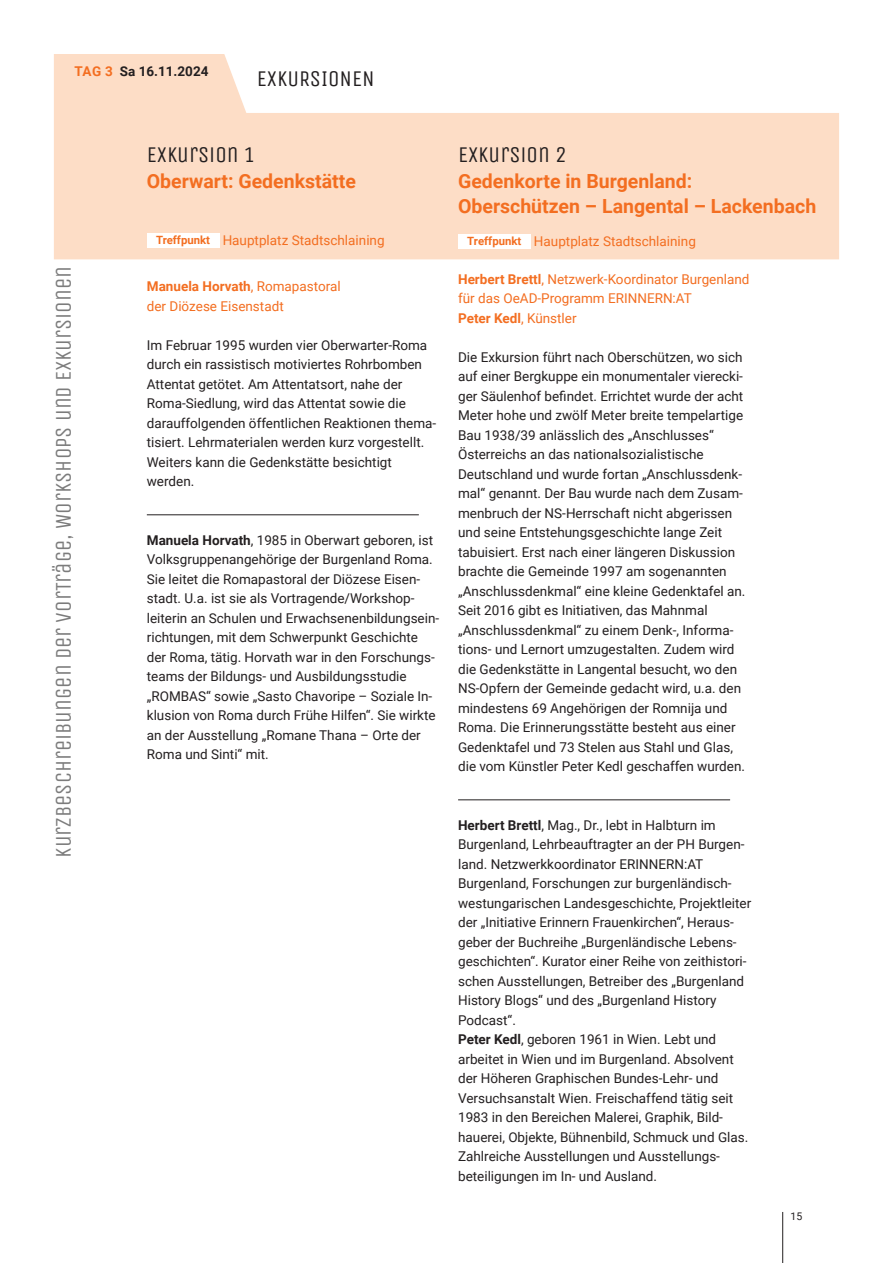
<style>
.page{position:relative;width:893px;height:1263px;background:#fff}
.page>*{position:absolute;margin:0;border:0;box-sizing:border-box;transform-origin:0 0}
.t1{font:22.5px "Unica One";color:#7c7c7c}
.t2{font:22.5px "Unica One";color:#231f20}
.t3{font:700 19.5px/25.5px "Roboto";color:#f36e21}
.t4{font:13.5px/19.5px "Roboto";color:#231f20}
.t5{font:13.5px/19.5px "Roboto";color:#f36e21}
.t6{font:700 13.5px "Roboto";color:#231f20}
.t7{font:700 11.4px "Roboto";color:#f36e21}
.t8{font:10.5px "Roboto";color:#231f20}
.s1{color:#f36e21}
.s2{font-weight:700}
</style>
<div class="page">
<hr style="left:782px;top:1212px;width:1px;height:51px;background:#231f20">
<svg style="left:54px;top:54px;width:785px;height:205px;fill:#fdddc6"></svg>
<hr style="left:147px;top:514px;width:272px;height:1px;background:#231f20">
<hr style="left:458px;top:799px;width:272px;height:1px;background:#231f20">
<div style="left:147px;top:233px;width:72px;height:15px;background:#fff"></div>
<div style="left:458px;top:234px;width:73px;height:15px;background:#fff"></div>
<p class="t6" style="left:75px;top:62px;width:135px"><span class="s1">TAG 3</span> Sa 16.11.2024</p>
<h1 class="t2" style="left:257px;top:65px;width:119px">EXKURSIONEN</h1>
<h1 class="t1" style="left:50px;top:858px;width:593px;rotate:-90deg">KURZBESCHREIBUNGEN DER VORTRÄGE, WORKSHOPS UND EXKURSIONEN</h1>
<h1 class="t2" style="left:147px;top:141px;width:110px">EXKURSION 1</h1>
<h2 class="t3" style="left:147px;top:167px;width:211px">Oberwart: Gedenkstätte</h2>
<h1 class="t2" style="left:458px;top:141px;width:110px">EXKURSION 2</h1>
<h2 class="t3" style="left:458px;top:167px;width:360px">Gedenkorte in Burgenland:<br>Oberschützen – Langental – Lackenbach</h2>
<p class="t5" style="left:534px;top:231px;width:163px">Hauptplatz Stadtschlaining</p>
<p class="t5" style="left:458px;top:269px;width:293px"><span class="s2">Herbert Brettl</span>, Netzwerk-Koordinator Burgenland für das OeAD-Programm ERINNERN:AT<br><span class="s2">Peter Kedl</span>, Künstler</p>
<p class="t4" style="left:458px;top:347px;width:289px">Die Exkursion führt nach Oberschützen, wo sich auf einer Bergkuppe ein monumentaler vierecki&shy;ger Säulenhof befindet. Errichtet wurde der acht Meter hohe und zwölf Meter breite tempelartige Bau 1938/39 anlässlich des „Anschlusses“ Österreichs an das nationalsozialistische Deutschland und wurde fortan „Anschlussdenk&shy;mal“ genannt. Der Bau wurde nach dem Zusam&shy;menbruch der NS-Herrschaft nicht abgerissen und seine Entstehungsgeschichte lange Zeit tabuisiert. Erst nach einer längeren Diskussion brachte die Gemeinde 1997 am sogenannten „Anschlussdenkmal“ eine kleine Gedenktafel an.<br>Seit 2016 gibt es Initiativen, das Mahnmal „Anschlussdenkmal“ zu einem Denk-, Informa&shy;tions- und Lernort umzugestalten. Zudem wird die Gedenkstätte in Langental besucht, wo den NS-Opfern der Gemeinde gedacht wird, u.a. den mindestens 69 Angehörigen der Romnija und Roma. Die Erinnerungsstätte besteht aus einer Gedenktafel und 73 Stelen aus Stahl und Glas, die vom Künstler Peter Kedl geschaffen wurden.</p>
<p class="t5" style="left:223px;top:230px;width:163px">Hauptplatz Stadtschlaining</p>
<p class="t5" style="left:147px;top:276px;width:195px"><span class="s2">Manuela Horvath</span>, Romapastoral der Diözese Eisenstadt</p>
<p class="t4" style="left:147px;top:335px;width:291px">Im Februar 1995 wurden vier Oberwarter-Roma durch ein rassistisch motiviertes Rohrbomben Attentat getötet. Am Attentatsort, nahe der Roma-Siedlung, wird das Attentat sowie die darauffolgenden öffentlichen Reaktionen thema&shy;tisiert. Lehrmaterialen werden kurz vorgestellt.<br>Weiters kann die Gedenkstätte besichtigt werden.</p>
<p class="t7" style="left:156px;top:232px;width:56px">Treffpunkt</p>
<p class="t7" style="left:467px;top:233px;width:56px">Treffpunkt</p>
<p class="t4" style="left:147px;top:530px;width:294px"><span class="s2">Manuela Horvath</span>, 1985 in Oberwart geboren, ist Volksgruppenangehörige der Burgenland Roma.<br>Sie leitet die Romapastoral der Diözese Eisen&shy;stadt. U.a. ist sie als Vortragende/Workshop&shy;leiterin an Schulen und Erwachsenenbildungsein&shy;richtungen, mit dem Schwerpunkt Geschichte der Roma, tätig. Horvath war in den Forschungs&shy;teams der Bildungs- und Ausbildungsstudie „ROMBAS“ sowie „Sasto Chavoripe – Soziale In&shy;klusion von Roma durch Frühe Hilfen“. Sie wirkte an der Ausstellung „Romane Thana – Orte der Roma und Sinti“ mit.</p>
<p class="t4" style="left:458px;top:815px;width:295px"><span class="s2">Herbert Brettl</span>, Mag., Dr., lebt in Halbturn im Burgenland, Lehrbeauftragter an der PH Burgen&shy;land. Netzwerkkoordinator ERINNERN:AT Burgenland, Forschungen zur burgenländisch&shy;westungarischen Landesgeschichte, Projektleiter der „Initiative Erinnern Frauenkirchen“, Heraus&shy;geber der Buchreihe „Burgenländische Lebens&shy;geschichten“. Kurator einer Reihe von zeithistori&shy;schen Ausstellungen, Betreiber des „Burgenland History Blogs“ und des „Burgenland History Podcast“.<br><span class="s2">Peter Kedl</span>, geboren 1961 in Wien. Lebt und arbeitet in Wien und im Burgenland. Absolvent der Höheren Graphischen Bundes-Lehr- und Versuchsanstalt Wien. Freischaffend tätig seit 1983 in den Bereichen Malerei, Graphik, Bild&shy;hauerei, Objekte, Bühnenbild, Schmuck und Glas.<br>Zahlreiche Ausstellungen und Ausstellungs&shy;beteiligungen im In- und Ausland.</p>
<p class="t8" style="left:790px;top:1209px;width:13px">15</p>
</div>
